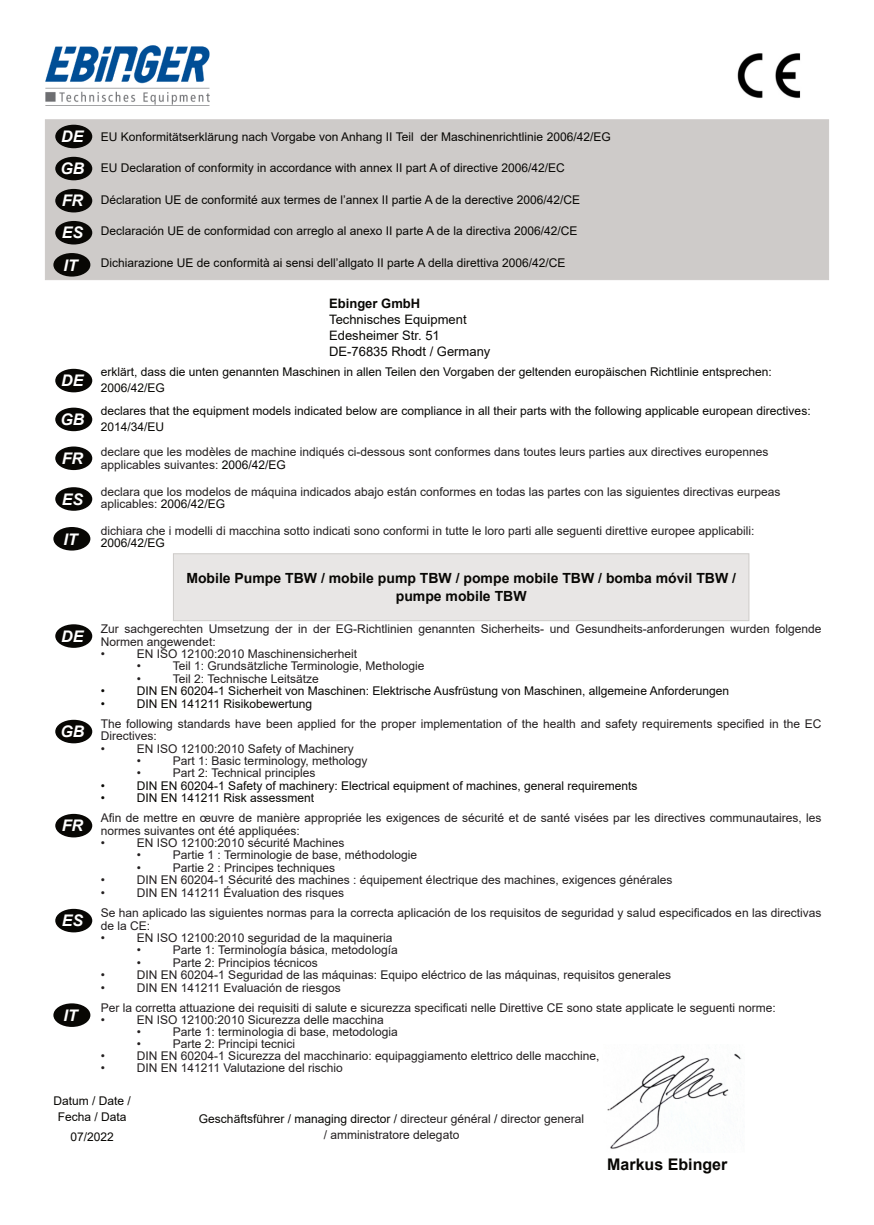
<style>
.page{position:relative;width:874px;height:1225px;background:#fff}
.page>*{position:absolute;margin:0;border:0;box-sizing:border-box;transform-origin:0 0}
.t1{font:italic 700 16px/32px "Arial";color:#fff}
.t2{font:700 16px "Arial";color:#080704}
.t3{font:700 14px/18px "Arial";color:#080704;text-align:center}
.t4{font:13px/16px "Arial";color:#080704}
.t5{font:700 13px "Arial";color:#080704}
.t6{font:12px/12.4px "Arial";color:#231f20}
.t7{font:12px/16px "Arial";color:#080704}
.s1{font-weight:700;font-style:italic;font-size:16px;color:#fff}
.s2{color:#080704}
</style>
<div class="page">
<div style="left:55px;top:814px;width:37px;height:23px;background:#080704;border-radius:50%"></div>
<div style="left:55px;top:624px;width:37px;height:24px;background:#080704;border-radius:50%"></div>
<div style="left:55px;top:720px;width:37px;height:23px;background:#080704;border-radius:50%"></div>
<div style="left:55px;top:909px;width:37px;height:23px;background:#080704;border-radius:50%"></div>
<div style="left:53px;top:1003px;width:37px;height:24px;background:#080704;border-radius:50%"></div>
<img style="left:737px;top:53px;width:64px;height:46px">
<img style="left:46px;top:45px;width:164px;height:61px">
<div style="left:173px;top:553px;width:576px;height:68px;background:#e8e6e5;border:1px solid #cecbc9"></div>
<img style="left:607px;top:1053px;width:135px;height:96px">
<div style="left:45px;top:119px;width:783px;height:161px;background:#cecbc9;border:1px solid #cecbc9"></div>
<div style="left:55px;top:189px;width:37px;height:23px;background:#080704;border-radius:50%"></div>
<div style="left:55px;top:125px;width:37px;height:23px;background:#080704;border-radius:50%"></div>
<div style="left:55px;top:157px;width:37px;height:23px;background:#080704;border-radius:50%"></div>
<div style="left:55px;top:221px;width:37px;height:23px;background:#080704;border-radius:50%"></div>
<div style="left:53px;top:253px;width:37px;height:23px;background:#080704;border-radius:50%"></div>
<div style="left:55px;top:446px;width:37px;height:24px;background:#080704;border-radius:50%"></div>
<div style="left:55px;top:369px;width:37px;height:23px;background:#080704;border-radius:50%"></div>
<div style="left:55px;top:407px;width:37px;height:24px;background:#080704;border-radius:50%"></div>
<div style="left:55px;top:487px;width:37px;height:24px;background:#080704;border-radius:50%"></div>
<div style="left:53px;top:527px;width:37px;height:23px;background:#080704;border-radius:50%"></div>
<h1 class="t1" style="left:60px;top:122px;width:25px">DE<br>GB</h1>
<p class="t7" style="left:101px;top:130px;width:511px">EU Konformitätserklärung nach Vorgabe von Anhang II Teil der Maschinenrichtlinie 2006/42/EG</p>
<p class="t7" style="left:101px;top:160px;width:465px">EU Declaration of conformity in accordance with annex II part A of directive 2006/42/EC</p>
<p class="t7" style="left:62px;top:193px;width:520px"><span class="s1">FR</span> Déclaration UE de conformité aux termes de l’annex II partie A de la derective 2006/42/CE</p>
<h1 class="t1" style="left:62px;top:218px;width:23px">ES<br>IT</h1>
<h1 class="t1" style="left:61px;top:366px;width:24px">DE</h1>
<h1 class="t1" style="left:60px;top:405px;width:25px">GB</h1>
<p class="t7" style="left:101px;top:224px;width:478px">Declaración UE de conformidad con arreglo al anexo II parte A de la directiva 2006/42/CE</p>
<p class="t7" style="left:101px;top:256px;width:466px">Dichiarazione UE de conformità ai sensi dell’allgato II parte A della direttiva 2006/42/CE</p>
<p class="t5" style="left:329px;top:299px;width:93px">Ebinger GmbH</p>
<p class="t4" style="left:329px;top:313px;width:163px">Technisches Equipment<br>Edesheimer Str. 51<br>DE-76835 Rhodt / Germany</p>
<p class="t7" style="left:101px;top:365px;width:672px">erklärt, dass die unten genannten Maschinen in allen Teilen den Vorgaben der geltenden europäischen Richtlinie entsprechen:<br>2006/42/EG</p>
<p class="t7" style="left:101px;top:404px;width:711px">declares that the equipment models indicated below are compliance in all their parts with the following applicable european directives:<br>2014/34/EU</p>
<p class="t6" style="left:62px;top:447px;width:708px;text-indent:39px">declare que les modèles de machine indiqués ci-dessous sont conformes dans toutes leurs parties aux directives europennes<br><sup>FR</sup> applicables suivantes: <span class="s2">2006/42/EG</span></p>
<h1 class="t1" style="left:62px;top:484px;width:23px">ES</h1>
<h1 class="t1" style="left:63px;top:524px;width:16px">IT</h1>
<h1 class="t1" style="left:61px;top:621px;width:24px">DE</h1>
<h1 class="t1" style="left:60px;top:717px;width:25px">GB</h1>
<h1 class="t1" style="left:62px;top:811px;width:23px">FR</h1>
<h1 class="t1" style="left:62px;top:906px;width:23px">ES</h1>
<h1 class="t1" style="left:63px;top:1000px;width:16px">IT</h1>
<p class="t6" style="left:101px;top:486px;width:681px">declara que los modelos de máquina indicados abajo están conformes en todas las partes con las siguientes directivas eurpeas aplicables: <span class="s2">2006/42/EG</span></p>
<p class="t6" style="left:101px;top:525px;width:655px">dichiara che i modelli di macchina sotto indicati sono conformi in tutte le loro parti alle seguenti direttive europee applicabili:</p>
<p class="t7" style="left:101px;top:536px;width:66px">2006/42/EG</p>
<p class="t3" style="left:186px;top:570px;width:551px">Mobile Pumpe TBW / mobile pump TBW / pompe mobile TBW / bomba móvil TBW / pumpe mobile TBW</p>
<p class="t6" style="left:101px;top:624px;width:722px">Zur sachgerechten Umsetzung der in der EG-Richtlinien genannten Sicherheits- und Gesundheits-anforderungen wurden folgende<br>Normen angewendet:<br>•</p>
<p class="t6" style="left:137px;top:649px;width:222px">EN ISO 12100:2010 Maschinensicherheit •</p>
<p class="t6" style="left:173px;top:661px;width:253px">Teil 1: Grundsätzliche Terminologie, Methologie</p>
<p class="t6" style="left:137px;top:673px;width:6px">•</p>
<p class="t6" style="left:173px;top:673px;width:147px">Teil 2: Technische Leitsätze</p>
<p class="t7" style="left:101px;top:684px;width:6px">•</p>
<p class="t7" style="left:137px;top:684px;width:593px">DIN EN 60204-1 Sicherheit von Maschinen: Elektrische Ausfrüstung von Maschinen, allgemeine Anforderungen</p>
<p class="t7" style="left:101px;top:696px;width:6px">•</p>
<p class="t7" style="left:137px;top:696px;width:177px">DIN EN 141211 Risikobewertung</p>
<p class="t6" style="left:101px;top:718px;width:722px">The following standards have been applied for the proper implementation of the health and safety requirements specified in the EC<br>Directives:<br>•</p>
<p class="t6" style="left:137px;top:743px;width:218px">EN ISO 12100:2010 Safety of Machinery •</p>
<p class="t6" style="left:173px;top:755px;width:196px">Part 1: Basic terminology, methology</p>
<p class="t6" style="left:137px;top:768px;width:6px">•</p>
<p class="t6" style="left:173px;top:768px;width:144px">Part 2: Technical principles</p>
<p class="t7" style="left:101px;top:778px;width:6px">•</p>
<p class="t7" style="left:137px;top:778px;width:502px">DIN EN 60204-1 Safety of machinery: Electrical equipment of machines, general requirements</p>
<p class="t7" style="left:101px;top:791px;width:6px">•</p>
<p class="t7" style="left:137px;top:791px;width:179px">DIN EN 141211 Risk assessment</p>
<p class="t6" style="left:101px;top:813px;width:722px">Afin de mettre en œuvre de manière appropriée les exigences de sécurité et de santé visées par les directives communautaires, les normes suivantes ont été appliquées:<br>•</p>
<p class="t6" style="left:137px;top:837px;width:209px">EN ISO 12100:2010 sécurité Machines •</p>
<p class="t6" style="left:173px;top:850px;width:245px">Partie 1 : Terminologie de base, méthodologie</p>
<p class="t6" style="left:137px;top:862px;width:6px">•</p>
<p class="t6" style="left:173px;top:862px;width:164px">Partie 2 : Principes techniques</p>
<p class="t6" style="left:101px;top:875px;width:6px">•</p>
<p class="t6" style="left:137px;top:875px;width:536px">DIN EN 60204-1 Sécurité des machines : équipement électrique des machines, exigences générales</p>
<p class="t6" style="left:101px;top:887px;width:6px">•</p>
<p class="t6" style="left:137px;top:887px;width:209px">DIN EN 141211 Évaluation des risques</p>
<p class="t6" style="left:101px;top:908px;width:722px">Se han aplicado las siguientes normas para la correcta aplicación de los requisitos de seguridad y salud especificados en las directivas de la CE:<br>•</p>
<p class="t6" style="left:137px;top:932px;width:257px">EN ISO 12100:2010 seguridad de la maquineria •</p>
<p class="t6" style="left:173px;top:945px;width:226px">Parte 1: Terminología básica, metodología</p>
<p class="t6" style="left:137px;top:957px;width:6px">•</p>
<p class="t6" style="left:173px;top:957px;width:146px">Parte 2: Principios técnicos</p>
<p class="t6" style="left:101px;top:970px;width:6px">•</p>
<p class="t6" style="left:137px;top:970px;width:535px">DIN EN 60204-1 Seguridad de las máquinas: Equipo eléctrico de las máquinas, requisitos generales</p>
<p class="t6" style="left:101px;top:982px;width:6px">•</p>
<p class="t6" style="left:101px;top:978px;width:676px;line-height:20.2px;text-indent:36px">DIN EN 141211 Evaluación de riesgos<br>Per la corretta attuazione dei requisiti di salute e sicurezza specificati nelle Direttive CE sono state applicate le seguenti norme:</p>
<p class="t6" style="left:101px;top:1014px;width:6px">•</p>
<p class="t6" style="left:137px;top:1014px;width:248px">EN ISO 12100:2010 Sicurezza delle macchina •</p>
<p class="t6" style="left:173px;top:1026px;width:226px">Parte 1: terminologia di base, metodologia</p>
<p class="t6" style="left:137px;top:1038px;width:6px">•</p>
<p class="t6" style="left:173px;top:1038px;width:124px">Parte 2: Principi tecnici</p>
<p class="t6" style="left:101px;top:1050px;width:6px">•</p>
<p class="t6" style="left:137px;top:1050px;width:554px">DIN EN 60204-1 Sicurezza del macchinario: equipaggiamento elettrico delle macchine, requisiti generali</p>
<p class="t6" style="left:101px;top:1062px;width:6px">•</p>
<p class="t6" style="left:137px;top:1062px;width:207px">DIN EN 141211 Valutazione del rischio</p>
<p class="t7" style="left:53px;top:1093px;width:79px;text-align:center">Datum / Date /<br>Fecha / Data</p>
<p class="t7" style="left:70px;top:1129px;width:45px">07/2022</p>
<p class="t6" style="left:199px;top:1111px;width:386px;line-height:16px;text-align:center"><span class="s2">Geschäftsführer / managing director /</span> directeur général <span class="s2">/</span> director general / amministratore delegato</p>
<h1 class="t2" style="left:607px;top:1157px;width:122px">Markus Ebinger</h1>
</div>
